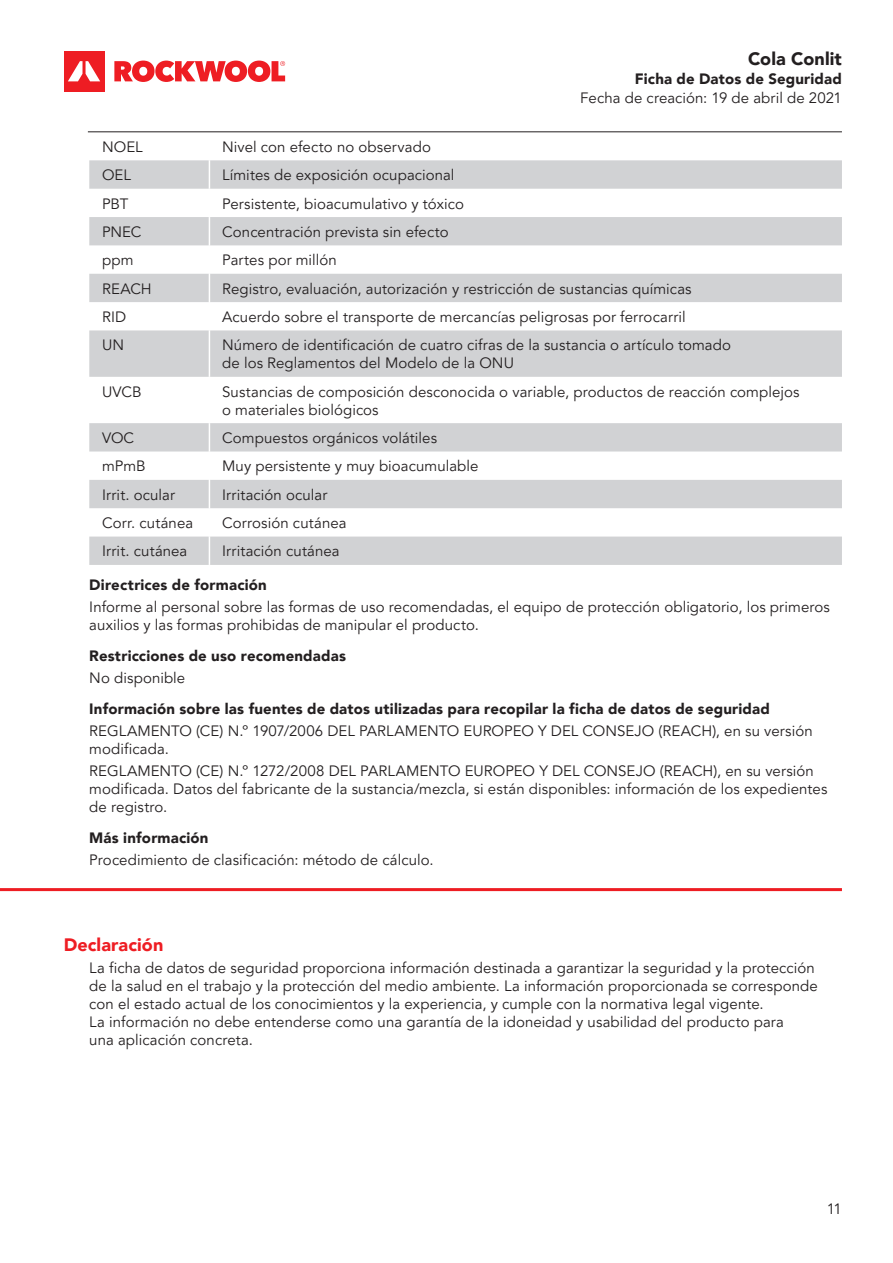
<style>
.page{position:relative;width:893px;height:1263px;background:#fff}
.page>*{position:absolute;margin:0;border:0;box-sizing:border-box;transform-origin:0 0}
._01_header{font:900 18px "Avenir LT Pro";letter-spacing:.005em;color:#ee1d23}
.t1{font:900 18px "Avenir LT Pro";letter-spacing:.005em;color:#231f20}
.body{font:15px/18px "Avenir LT Pro";letter-spacing:.005em;color:#231f20}
.table_body{font:15px/18px "Avenir LT Pro";letter-spacing:.005em;color:#231f20}
.body_bold{font:900 15px "Avenir LT Pro";letter-spacing:.01em;color:#231f20}
</style>
<div class="page">
<div style="left:64px;top:51px;width:40px;height:41px;background:#ee1d23"></div>
<svg style="left:68px;top:61px;width:32px;height:20px"></svg>
<svg style="left:114px;top:61px;width:171px;height:21px"></svg>
<hr style="left:0;top:888px;width:842px;height:3px;background:#ee1d23">
<svg style="left:89px;top:160px;width:753px;height:405px;fill:#d1d2d4"></svg>
<svg style="left:209px;top:132px;width:1px;height:198px"></svg>
<hr style="left:209px;top:330px;width:1px;height:47px;background:#fff">
<hr style="left:209px;top:377px;width:1px;height:46px;background:#fff">
<svg style="left:209px;top:423px;width:1px;height:142px"></svg>
<hr style="left:88px;top:131px;width:754px;height:1px;background:#231f20">
<p class="t1" style="left:748px;top:47px;width:95px">Cola Conlit</p>
<p class="body_bold" style="left:635px;top:70px;width:209px">Ficha de Datos de Seguridad</p>
<p class="body" style="left:580px;top:89px;width:263px">Fecha de creación: 19 de abril de 2021</p>
<p class="table_body" style="left:102px;top:138px;width:42px">NOEL</p>
<p class="table_body" style="left:222px;top:138px;width:210px">Nivel con efecto no observado</p>
<p class="table_body" style="left:102px;top:166px;width:30px">OEL</p>
<p class="table_body" style="left:222px;top:166px;width:234px">Límites de exposición ocupacional</p>
<p class="table_body" style="left:102px;top:195px;width:28px">PBT</p>
<p class="table_body" style="left:222px;top:195px;width:243px">Persistente, bioacumulativo y tóxico</p>
<p class="table_body" style="left:102px;top:223px;width:41px">PNEC</p>
<p class="table_body" style="left:222px;top:223px;width:228px">Concentración prevista sin efecto</p>
<p class="table_body" style="left:102px;top:251px;width:33px">ppm</p>
<p class="table_body" style="left:222px;top:251px;width:116px">Partes por millón</p>
<p class="table_body" style="left:102px;top:280px;width:51px">REACH</p>
<p class="table_body" style="left:222px;top:280px;width:471px">Registro, evaluación, autorización y restricción de sustancias químicas</p>
<p class="table_body" style="left:102px;top:308px;width:26px">RID</p>
<p class="table_body" style="left:222px;top:308px;width:465px">Acuerdo sobre el transporte de mercancías peligrosas por ferrocarril</p>
<p class="table_body" style="left:102px;top:336px;width:24px">UN</p>
<p class="table_body" style="left:222px;top:336px;width:510px">Número de identificación de cuatro cifras de la sustancia o artículo tomado de los Reglamentos del Modelo de la ONU</p>
<p class="table_body" style="left:102px;top:383px;width:41px">UVCB</p>
<p class="table_body" style="left:222px;top:383px;width:579px">Sustancias de composición desconocida o variable, productos de reacción complejos o materiales biológicos</p>
<p class="table_body" style="left:102px;top:429px;width:34px">VOC</p>
<p class="table_body" style="left:222px;top:429px;width:216px">Compuestos orgánicos volátiles</p>
<p class="table_body" style="left:102px;top:457px;width:45px">mPmB</p>
<p class="table_body" style="left:222px;top:457px;width:258px">Muy persistente y muy bioacumulable</p>
<p class="table_body" style="left:102px;top:486px;width:74px">Irrit. ocular</p>
<p class="table_body" style="left:222px;top:486px;width:107px">Irritación ocular</p>
<p class="table_body" style="left:102px;top:514px;width:93px">Corr. cutánea</p>
<p class="table_body" style="left:222px;top:514px;width:126px">Corrosión cutánea</p>
<p class="table_body" style="left:102px;top:542px;width:87px">Irrit. cutánea</p>
<p class="table_body" style="left:222px;top:542px;width:119px">Irritación cutánea</p>
<p class="body_bold" style="left:89px;top:575px;width:179px">Directrices de formación</p>
<p class="body" style="left:89px;top:598px;width:742px">Informe al personal sobre las formas de uso recomendadas, el equipo de protección obligatorio, los primeros auxilios y las formas prohibidas de manipular el producto.</p>
<p class="body_bold" style="left:89px;top:646px;width:258px">Restricciones de uso recomendadas</p>
<p class="body" style="left:89px;top:669px;width:98px">No disponible</p>
<p class="body_bold" style="left:89px;top:699px;width:682px">Información sobre las fuentes de datos utilizadas para recopilar la ficha de datos de seguridad</p>
<p class="body" style="left:89px;top:722px;width:725px">REGLAMENTO (CE) N.º 1907/2006 DEL PARLAMENTO EUROPEO Y DEL CONSEJO (REACH), en su versión modificada.</p>
<p class="body" style="left:89px;top:762px;width:740px">REGLAMENTO (CE) N.º 1272/2008 DEL PARLAMENTO EUROPEO Y DEL CONSEJO (REACH), en su versión modificada. Datos del fabricante de la sustancia/mezcla, si están disponibles: información de los expedientes de registro.</p>
<p class="body_bold" style="left:89px;top:829px;width:121px">Más información</p>
<p class="body" style="left:89px;top:851px;width:346px">Procedimiento de clasificación: método de cálculo.</p>
<p class="_01_header" style="left:64px;top:933px;width:101px">Declaración</p>
<p class="body" style="left:89px;top:959px;width:730px">La ficha de datos de seguridad proporciona información destinada a garantizar la seguridad y la protección de la salud en el trabajo y la protección del medio ambiente. La información proporcionada se corresponde con el estado actual de los conocimientos y la experiencia, y cumple con la normativa legal vigente.<br>La información no debe entenderse como una garantía de la idoneidad y usabilidad del producto para<br>una aplicación concreta.</p>
<p class="body" style="left:827px;top:1200px;width:17px">11</p>
</div>
